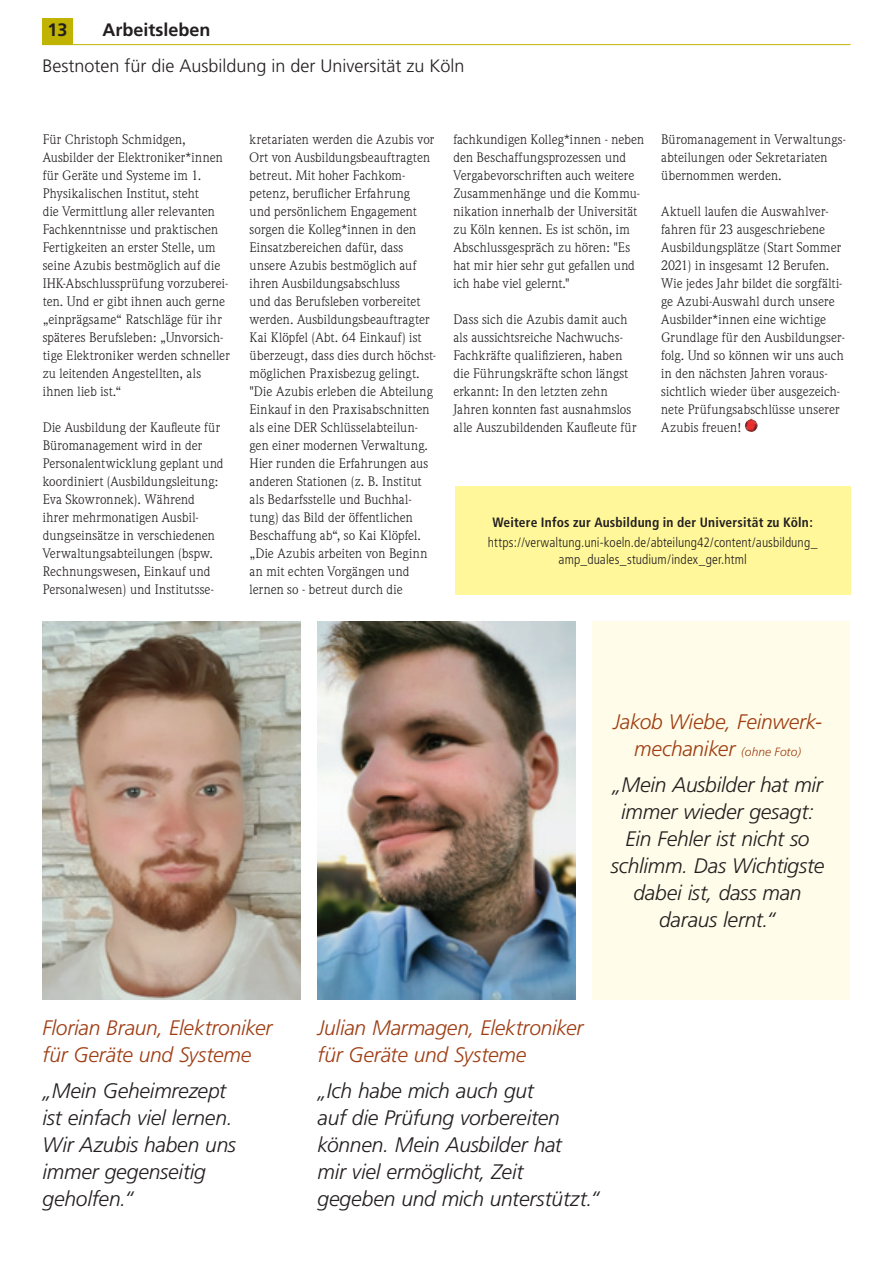
<style>
.page{position:relative;width:893px;height:1263px;background:#fff}
.page>*{position:absolute;margin:0;border:0;box-sizing:border-box;transform-origin:0 0}
.t1{font:italic 300 21px/27px "Frutiger";letter-spacing:-.01em;color:#231f20}
.t2{font:italic 300 21px/27px "Frutiger";letter-spacing:-.01em;color:#9f3e14}
.t3{font:300 18px "Frutiger";color:#231f20}
.t4{font:700 18px "Frutiger";color:#231f20}
.t5{font:13.5px/18px "Weidemann";letter-spacing:.01em;color:#231f20}
.t6{font:300 condensed 13.5px/16.5px "Frutiger";letter-spacing:.005em;color:#231f20;text-align:center}
.t7{font:700 condensed 13.5px "Frutiger";letter-spacing:.01em;color:#231f20}
.s1{font-size:12px}
</style>
<div class="page">
<hr style="left:42px;top:44px;width:808px;height:1px;background:#c0b301">
<div style="left:43px;top:18px;width:30px;height:26px;background:#c0b301"></div>
<div style="left:592px;top:621px;width:258px;height:378px;background:#fffde9"></div>
<img style="left:745px;top:418px;width:13px;height:14px">
<div style="left:455px;top:486px;width:395px;height:108px;background:#fff79a"></div>
<img style="left:43px;top:621px;width:257px;height:378px">
<img style="left:318px;top:621px;width:257px;height:378px">
<h2 class="t4" style="left:48px;top:19px;width:22px">13</h2>
<h2 class="t4" style="left:102px;top:19px;width:110px">Arbeitsleben</h2>
<h2 class="t3" style="left:42px;top:56px;width:424px">Bestnoten für die Ausbildung in der Universität zu Köln</h2>
<p class="t5" style="left:43px;top:130px;width:189px">Für Christoph Schmidgen,<br>Ausbilder der Elektroniker*innen für Geräte und Systeme im 1.<br>Physikalischen Institut, steht<br>die Vermittlung aller relevanten<br>Fachkenntnisse und praktischen<br>Fertigkeiten an erster Stelle, um seine Azubis bestmöglich auf die<br>IHK-Abschlussprüfung vorzuberei&shy;ten. Und er gibt ihnen auch gerne „einprägsame“ Ratschläge für ihr späteres Berufsleben: „Unvorsich&shy;tige Elektroniker werden schneller zu leitenden Angestellten, als ihnen lieb ist.“</p>
<p class="t5" style="left:43px;top:418px;width:183px">Die Ausbildung der Kaufleute für<br>Büromanagement wird in der<br>Personalentwicklung geplant und koordiniert (Ausbildungsleitung:<br>Eva Skowronnek). Während ihrer mehrmonatigen Ausbil&shy;dungseinsätze in verschiedenen<br>Verwaltungsabteilungen (bspw.<br>Rechnungswesen, Einkauf und<br>Personalwesen) und Institutsse-</p>
<p class="t5" style="left:250px;top:130px;width:188px">kretariaten werden die Azubis vor<br>Ort von Ausbildungsbeauftragten betreut. Mit hoher Fachkom&shy;petenz, beruflicher Erfahrung<br>und persönlichem Engagement sorgen die Kolleg*innen in den<br>Einsatzbereichen dafür, dass unsere Azubis bestmöglich auf ihren Ausbildungsabschluss<br>und das Berufsleben vorbereitet werden. Ausbildungsbeauftragter<br>Kai Klöpfel (Abt. 64 Einkauf) ist überzeugt, dass dies durch höchst&shy;möglichen Praxisbezug gelingt. "Die Azubis erleben die Abteilung<br>Einkauf in den Praxisabschnitten als eine DER Schlüsselabteilun&shy;gen einer modernen Verwaltung.<br>Hier runden die Erfahrungen aus anderen Stationen (z. B. Institut als Bedarfsstelle und Buchhal&shy;tung) das Bild der öffentlichen<br>Beschaffung ab“, so Kai Klöpfel. „Die Azubis arbeiten von Beginn an mit echten Vorgängen und lernen so - betreut durch die</p>
<p class="t5" style="left:453px;top:130px;width:192px">fachkundigen Kolleg*innen - neben den Beschaffungsprozessen und<br>Vergabevorschriften auch weitere<br>Zusammenhänge und die Kommu&shy;nikation innerhalb der Universität zu Köln kennen. Es ist schön, im<br>Abschlussgespräch zu hören: "Es hat mir hier sehr gut gefallen und ich habe viel gelernt."</p>
<p class="t5" style="left:453px;top:310px;width:185px">Dass sich die Azubis damit auch als aussichtsreiche Nachwuchs-<br>Fachkräfte qualifizieren, haben die Führungskräfte schon längst erkannt: In den letzten zehn<br>Jahren konnten fast ausnahmslos alle Auszubildenden Kaufleute für</p>
<p class="t5" style="left:661px;top:130px;width:186px">Büromanagement in Verwaltungs&shy;abteilungen oder Sekretariaten übernommen werden.</p>
<p class="t5" style="left:661px;top:202px;width:185px">Aktuell laufen die Auswahlver&shy;fahren für 23 ausgeschriebene<br>Ausbildungsplätze (Start Sommer<br>2021) in insgesamt 12 Berufen.<br>Wie jedes Jahr bildet die sorgfälti&shy;ge Azubi-Auswahl durch unsere<br>Ausbilder*innen eine wichtige<br>Grundlage für den Ausbildungser&shy;folg. Und so können wir uns auch in den nächsten Jahren voraus&shy;sichtlich wieder über ausgezeich&shy;nete Prüfungsabschlüsse unserer<br>Azubis freuen!</p>
<p class="t7" style="left:492px;top:514px;width:322px">Weitere Infos zur Ausbildung in der Universität zu Köln:</p>
<p class="t6" style="left:488px;top:534px;width:331px">https://verwaltung.uni-koeln.de/abteilung42/content/ausbildung_ amp_duales_studium/index_ger.html</p>
<h1 class="t2" style="left:613px;top:708px;width:210px;text-align:center">Jakob Wiebe, Feinwerk&shy;mechaniker <span class="s1">(ohne Foto)</span></h1>
<h1 class="t1" style="left:611px;top:771px;width:215px;text-align:center">„Mein Ausbilder hat mir immer wieder gesagt:<br>Ein Fehler ist nicht so schlimm. Das Wichtigste dabei ist, dass man daraus lernt.“</h1>
<h1 class="t2" style="left:43px;top:1014px;width:231px">Florian Braun, Elektroniker für Geräte und Systeme</h1>
<h1 class="t1" style="left:43px;top:1077px;width:195px">„Mein Geheimrezept ist einfach viel lernen.<br>Wir Azubis haben uns immer gegenseitig geholfen.“</h1>
<h1 class="t2" style="left:317px;top:1014px;width:268px">Julian Marmagen, Elektroniker für Geräte und Systeme</h1>
<h1 class="t1" style="left:317px;top:1077px;width:284px">„Ich habe mich auch gut<br>auf die Prüfung vorbereiten können. Mein Ausbilder hat<br>mir viel ermöglicht, Zeit gegeben und mich unterstützt.“</h1>
</div>
